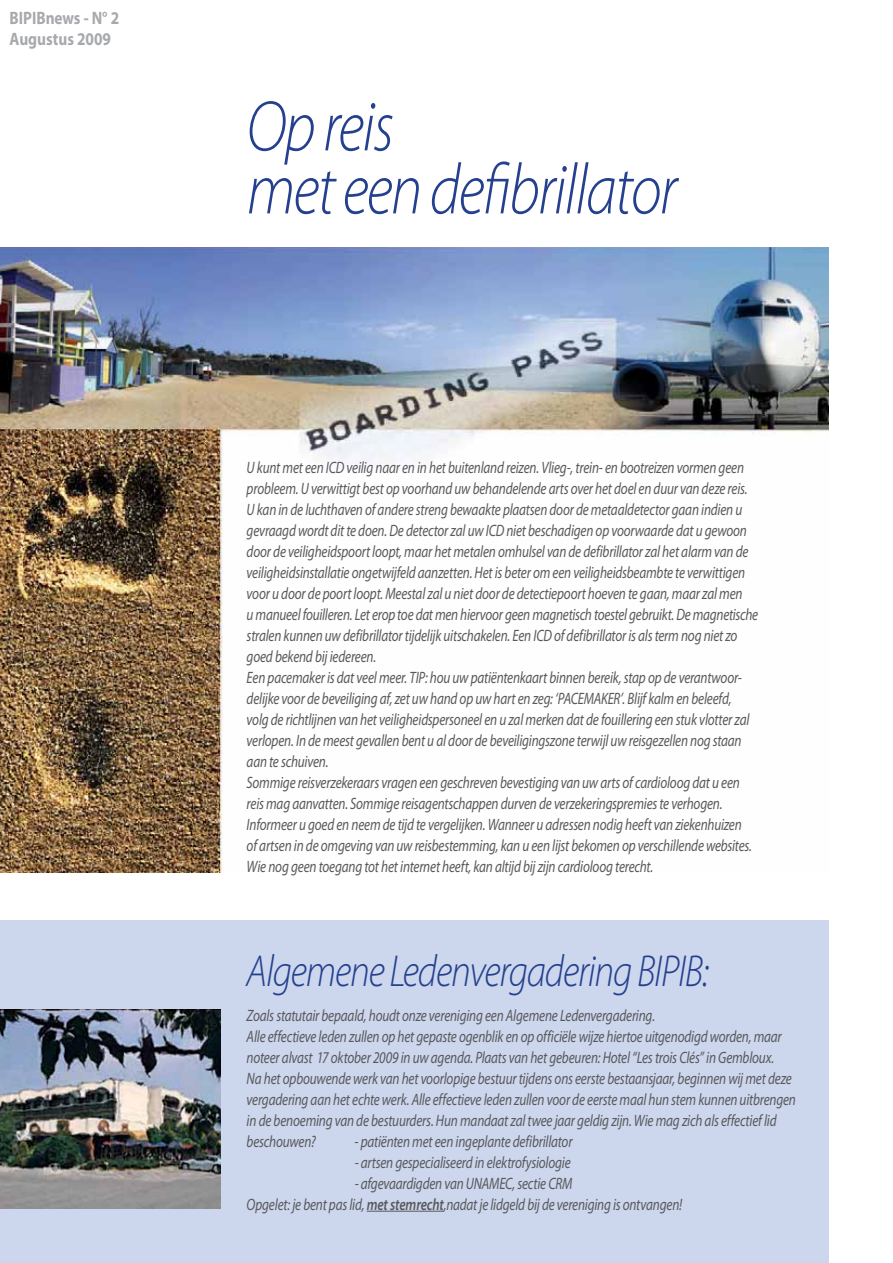
<style>
.page{position:relative;width:893px;height:1263px;background:#fff}
.page>*{position:absolute;margin:0;border:0;box-sizing:border-box;transform-origin:0 0}
.t1{font:italic 300 72px/63px "Myriad Pro";letter-spacing:-.03em;color:#25408e;scale:.85 1}
.t2{font:italic 300 45px "Myriad Pro";letter-spacing:-.03em;color:#25408e;scale:.85 1}
.t3{font:700 18px/21px "Myriad Pro";color:#a7a9ac;scale:.85 1}
.t4{font:italic 16.5px/21px "Myriad Pro";letter-spacing:-.015em;color:#58595b;scale:.8 1}
.s1{font-weight:600}
</style>
<div class="page">
<img style="left:0;top:247px;width:828px;height:625px">
<div style="left:0;top:921px;width:828px;height:342px;background:#ccd6ed"></div>
<hr style="left:367px;top:1211px;width:77px;height:1px;background:#58595b">
<img style="left:0;top:1010px;width:220px;height:199px">
<p class="t3" style="left:10px;top:9px;width:131px">BIPIBnews - N° 2<br>Augustus 2009</p>
<h1 class="t1" style="left:247px;top:101px;width:508px">Op reis<br>met een defibrillator</h1>
<p class="t4" style="left:247px;top:458px;width:641px">U kunt met een ICD veilig naar en in het buitenland reizen. Vlieg-, trein- en bootreizen vormen geen probleem. U verwittigt best op voorhand uw behandelende arts over het doel en duur van deze reis.<br>U kan in de luchthaven of andere streng bewaakte plaatsen door de metaaldetector gaan indien u gevraagd wordt dit te doen. De detector zal uw ICD niet beschadigen op voorwaarde dat u gewoon door de veiligheidspoort loopt, maar het metalen omhulsel van de defibrillator zal het alarm van de veiligheidsinstallatie ongetwijfeld aanzetten. Het is beter om een veiligheidsbeambte te verwittigen voor u door de poort loopt. Meestal zal u niet door de detectiepoort hoeven te gaan, maar zal men<br>u manueel fouilleren. Let erop toe dat men hiervoor geen magnetisch toestel gebruikt. De magnetische stralen kunnen uw defibrillator tijdelijk uitschakelen. Een ICD of defibrillator is als term nog niet zo goed bekend bij iedereen.<br>Een pacemaker is dat veel meer. TIP: hou uw patiëntenkaart binnen bereik, stap op de verantwoor&shy;delijke voor de beveiliging af, zet uw hand op uw hart en zeg: ‘PACEMAKER’. Blijf kalm en beleefd,<br>volg de richtlijnen van het veiligheidspersoneel en u zal merken dat de fouillering een stuk vlotter zal verlopen. In de meest gevallen bent u al door de beveiligingszone terwijl uw reisgezellen nog staan aan te schuiven.<br>Sommige reisverzekeraars vragen een geschreven bevestiging van uw arts of cardioloog dat u een reis mag aanvatten. Sommige reisagentschappen durven de verzekeringspremies te verhogen.<br>Informeer u goed en neem de tijd te vergelijken. Wanneer u adressen nodig heeft van ziekenhuizen<br>of artsen in de omgeving van uw reisbestemming, kan u een lijst bekomen op verschillende websites.<br>Wie nog geen toegang tot het internet heeft, kan altijd bij zijn cardioloog terecht.</p>
<h2 class="t2" style="left:247px;top:954px;width:545px">Algemene Ledenvergadering BIPIB:</h2>
<p class="t4" style="left:247px;top:1006px;width:688px">Zoals statutair bepaald, houdt onze vereniging een Algemene Ledenvergadering.<br>Alle effectieve leden zullen op het gepaste ogenblik en op officiële wijze hiertoe uitgenodigd worden, maar noteer alvast 17 oktober 2009 in uw agenda. Plaats van het gebeuren: Hotel “Les trois Clés” in Gembloux.<br>Na het opbouwende werk van het voorlopige bestuur tijdens ons eerste bestaansjaar, beginnen wij met deze vergadering aan het echte werk. Alle effectieve leden zullen voor de eerste maal hun stem kunnen uitbrengen in de benoeming van de bestuurders. Hun mandaat zal twee jaar geldig zijn. Wie mag zich als effectief lid beschouwen?</p>
<p class="t4" style="left:355px;top:1132px;width:274px">- patiënten met een ingeplante defibrillator</p>
<p class="t4" style="left:355px;top:1153px;width:272px">- artsen gespecialiseerd in elektrofysiologie</p>
<p class="t4" style="left:247px;top:1174px;width:546px;text-align:center">- afgevaardigden van UNAMEC, sectie CRM<br>Opgelet: je bent pas lid, <span class="s1">met stemrecht</span>,nadat je lidgeld bij de vereniging is ontvangen!</p>
</div>
